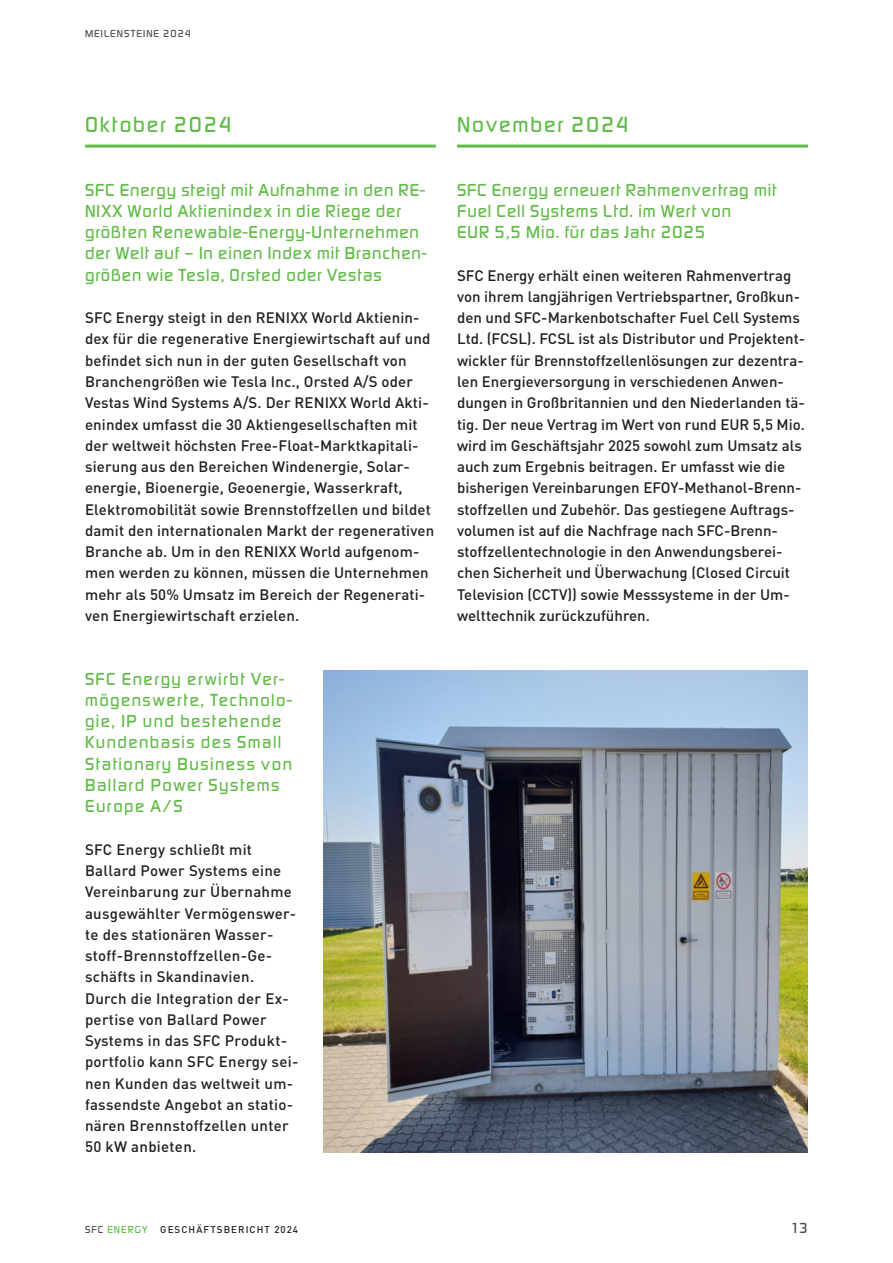
<style>
.page{position:relative;width:893px;height:1263px;background:#fff}
.page>*{position:absolute;margin:0;border:0;box-sizing:border-box;transform-origin:0 0}
.t1{font:500 22.5px "Digital Sans EF";letter-spacing:.08em;color:#60bb46}
.t2{font:500 18px/21.3px "Digital Sans EF";letter-spacing:.055em;color:#60bb46}
.t3{font:500 18px/21.3px "Digital Sans EF";letter-spacing:.08em;color:#60bb46}
.t4{font:500 15px/21.3px "DINOT";letter-spacing:.005em;color:#231f20}
.t5{font:500 15px "Digital Sans EF";color:#4b4c4d}
.t6{font:500 10.5px "Digital Sans EF";letter-spacing:.1em;color:#4b4c4d}
.t7{font:500 9.75px "DINOT";letter-spacing:.11em;color:#231f20}
.s1{font-family:"Digital Sans EF";font-size:10.5px;color:#4b4c4d}
.s2{font-family:"Digital Sans EF";font-size:10.5px;color:#60bb46}
</style>
<div class="page">
<hr style="left:85px;top:145px;width:351px;height:3px;background:#60bb46">
<hr style="left:457px;top:145px;width:351px;height:3px;background:#60bb46">
<img style="left:323px;top:671px;width:485px;height:481px">
<p class="t6" style="left:85px;top:27px;width:107px">MEILENSTEINE 2024</p>
<h1 class="t1" style="left:85px;top:111px;width:148px">Oktober 2024</h1>
<p class="t2" style="left:85px;top:179px;width:343px">SFC Energy steigt mit Aufnahme in den RE-NIXX World Aktienindex in die Riege der größten Renewable-Energy-Unternehmen der Welt auf – In einen Index mit Branchen&shy;größen wie Tesla, Orsted oder Vestas</p>
<p class="t4" style="left:85px;top:307px;width:351px">SFC Energy steigt in den RENIXX World Aktienin&shy;dex für die regenerative Energiewirtschaft auf und befindet sich nun in der guten Gesellschaft von Branchengrößen wie Tesla Inc., Orsted A/S oder Vestas Wind Systems A/S. Der RENIXX World Akti&shy;enindex umfasst die 30 Aktiengesellschaften mit der weltweit höchsten Free-Float-Marktkapitali&shy;sierung aus den Bereichen Windenergie, Solar&shy;energie, Bioenergie, Geoenergie, Wasserkraft, Elektromobilität sowie Brennstoffzellen und bildet damit den internationalen Markt der regenerativen Branche ab. Um in den RENIXX World aufgenom&shy;men werden zu können, müssen die Unternehmen mehr als 50% Umsatz im Bereich der Regenerati&shy;ven Energiewirtschaft erzielen.</p>
<p class="t3" style="left:85px;top:668px;width:208px">SFC Energy erwirbt Ver&shy;mögenswerte, Technolo&shy;gie, IP und bestehende<br>Kundenbasis des Small<br>Stationary Business von<br>Ballard Power Systems<br>Europe A/S</p>
<p class="t4" style="left:85px;top:838px;width:215px">SFC Energy schließt mit<br>Ballard Power Systems eine<br>Vereinbarung zur Übernahme ausgewählter Vermögenswer&shy;te des stationären Wasser&shy;stoff-Brennstoffzellen-Ge&shy;schäfts in Skandinavien.<br>Durch die Integration der Ex&shy;pertise von Ballard Power<br>Systems in das SFC Produkt&shy;portfolio kann SFC Energy sei&shy;nen Kunden das weltweit um&shy;fassendste Angebot an statio&shy;nären Brennstoffzellen unter<br>50 kW anbieten.</p>
<h1 class="t1" style="left:457px;top:111px;width:173px">November 2024</h1>
<p class="t2" style="left:457px;top:179px;width:321px">SFC Energy erneuert Rahmenvertrag mit<br>Fuel Cell Systems Ltd. im Wert von<br>EUR 5,5 Mio. für das Jahr 2025</p>
<p class="t4" style="left:457px;top:264px;width:350px">SFC Energy erhält einen weiteren Rahmenvertrag von ihrem langjährigen Vertriebspartner, Großkun&shy;den und SFC-Markenbotschafter Fuel Cell Systems Ltd. (FCSL). FCSL ist als Distributor und Projektent&shy;wickler für Brennstoffzellenlösungen zur dezentra&shy;len Energieversorgung in verschiedenen Anwen&shy;dungen in Großbritannien und den Niederlanden tä&shy;tig. Der neue Vertrag im Wert von rund EUR 5,5 Mio. wird im Geschäftsjahr 2025 sowohl zum Umsatz als auch zum Ergebnis beitragen. Er umfasst wie die bisherigen Vereinbarungen EFOY-Methanol-Brenn&shy;stoffzellen und Zubehör. Das gestiegene Auftrags&shy;volumen ist auf die Nachfrage nach SFC-Brenn&shy;stoffzellentechnologie in den Anwendungsberei&shy;chen Sicherheit und Überwachung (Closed Circuit Television (CCTV)) sowie Messsysteme in der Um&shy;welttechnik zurückzuführen.</p>
<p class="t7" style="left:85px;top:1223px;width:215px"><span class="s1">SFC</span> <span class="s2">ENERGY</span> GESCHÄFTSBERICHT 2024</p>
<p class="t5" style="left:790px;top:1219px;width:19px">13</p>
</div>
